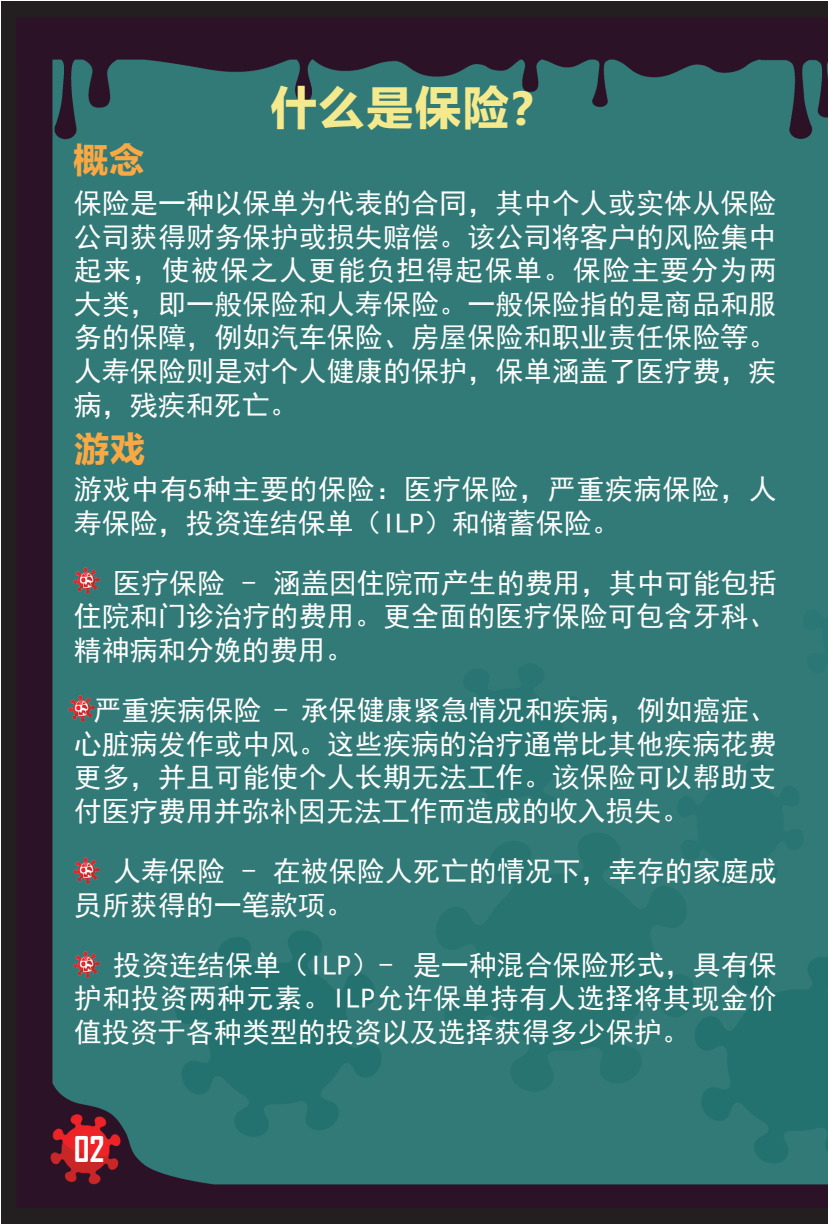
<style>
.page{position:relative;width:828px;height:1225px;background:#fff}
.page>*{position:absolute;margin:0;border:0;box-sizing:border-box;transform-origin:0 0}
.t1{font:700 48px "Sim Hei";color:#f4ea8d}
.t2{font:700 36px "Sim Hei";color:#faa844}
.t3{font:700 34px "Agency FB";color:#fff}
.t4{font:28px/33.6px "Sim Hei";letter-spacing:.005em;color:#fff;text-align:justify}
.t5{font:28px/33.6px "Sim Hei";letter-spacing:.025em;color:#fff}
</style>
<div class="page">
<div style="left:1px;top:1px;width:827px;height:1223px;background:#231f20"></div>
<img style="left:17px;top:17px;width:811px;height:1190px">
<img style="left:65px;top:559px;width:43px;height:44px">
<img style="left:59px;top:686px;width:43px;height:44px">
<img style="left:65px;top:848px;width:43px;height:44px">
<img style="left:65px;top:943px;width:43px;height:43px">
<p class="t2" style="left:73px;top:138px;width:73px">概念</p>
<h1 class="t1" style="left:270px;top:78px;width:289px">什么是保险？</h1>
<p class="t4" style="left:74px;top:186px;width:704px">保险是一种以保单为代表的合同，其中个人或实体从保险公司获得财务保护或损失赔偿。该公司将客户的风险集中起来，使被保之人更能负担得起保单。保险主要分为两大类，即一般保险和人寿保险。一般保险指的是商品和服务的保障，例如汽车保险、房屋保险和职业责任保险等。人寿保险则是对个人健康的保护，保单涵盖了医疗费，疾病，残疾和死亡。</p>
<p class="t2" style="left:74px;top:427px;width:74px">游戏</p>
<p class="t5" style="left:74px;top:472px;width:704px">游戏中有5种主要的保险：医疗保险，严重疾病保险，人寿保险，投资连结保单（ILP）和储蓄保险。</p>
<p class="t4" style="left:74px;top:566px;width:704px;text-indent:39px">医疗保险 - 涵盖因住院而产生的费用，其中可能包括住院和门诊治疗的费用。更全面的医疗保险可包含牙科、精神病和分娩的费用。</p>
<p class="t4" style="left:74px;top:693px;width:704px;text-indent:20px">严重疾病保险 - 承保健康紧急情况和疾病，例如癌症、心脏病发作或中风。这些疾病的治疗通常比其他疾病花费更多，并且可能使个人长期无法工作。该保险可以帮助支付医疗费用并弥补因无法工作而造成的收入损失。</p>
<p class="t4" style="left:74px;top:854px;width:704px;text-indent:39px">人寿保险 - 在被保险人死亡的情况下，幸存的家庭成员所获得的一笔款项。</p>
<p class="t4" style="left:74px;top:948px;width:704px;text-indent:39px">投资连结保单（ILP）- 是一种混合保险形式，具有保护和投资两种元素。ILP允许保单持有人选择将其现金价值投资于各种类型的投资以及选择获得多少保护。</p>
<p class="t3" style="left:74px;top:1128px;width:32px">02</p>
</div>
